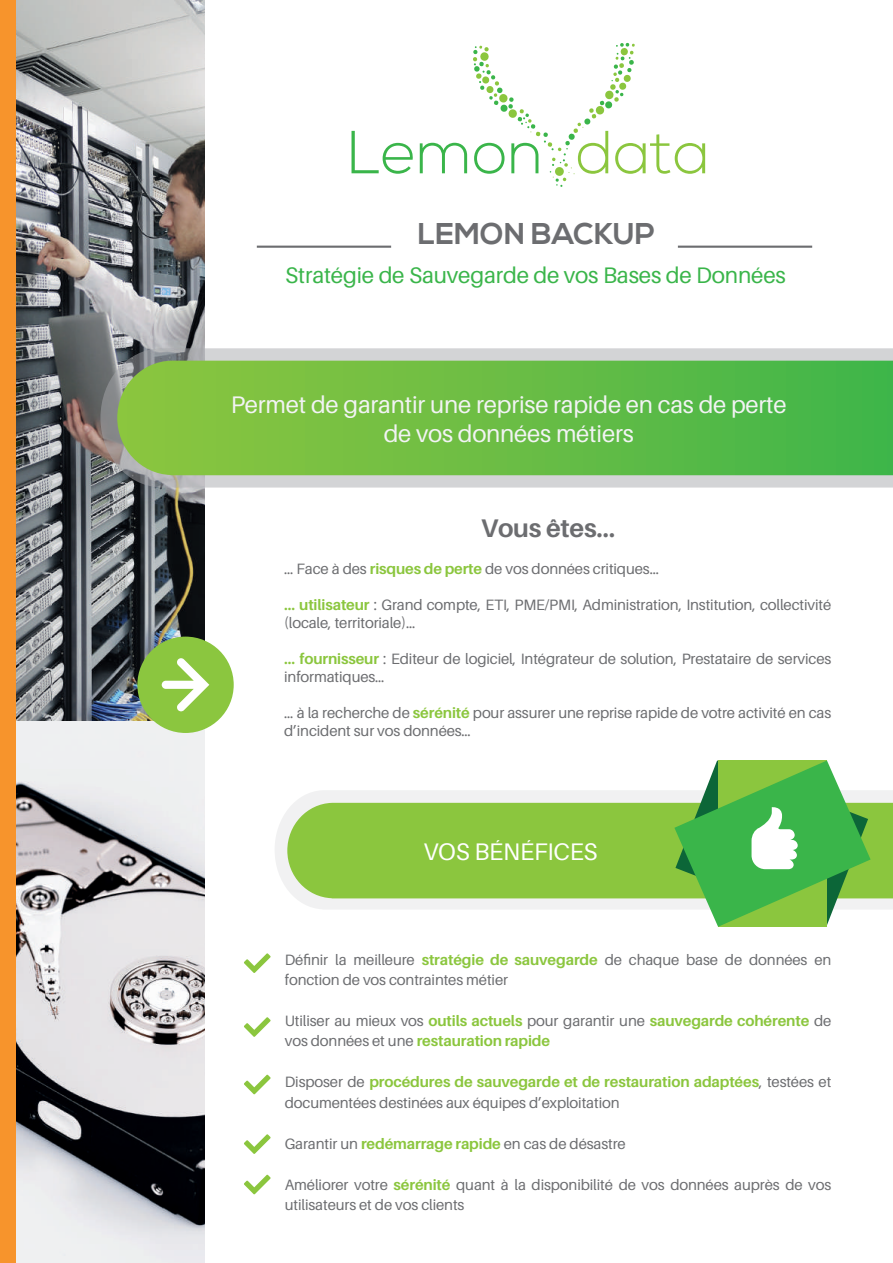
<style>
.page{position:relative;width:893px;height:1263px;background:#fff}
.page>*{position:absolute;margin:0;border:0;box-sizing:border-box;transform-origin:0 0}
.t1{font:300 60.6px "Nexa";color:#3ab54a}
.t2{font:700 30px "Nexa";color:#6c6d70}
.t3{font:700 25.5px "Aileron";letter-spacing:-.01em;color:#6c6d70}
.t4{font:24px/28.8px "Aileron";letter-spacing:-.01em;color:#f2f3f4;text-align:center}
.t5{font:24px "Aileron";letter-spacing:-.01em;color:#fff}
.t6{font:22.5px "Aileron";letter-spacing:-.01em;color:#3ab54a}
.t7{font:15px/20.4px "Aileron";letter-spacing:-.01em;color:#6c6d70}
.s1{color:#8bc63e}
.s2{font-weight:700;color:#8bc63e}
</style>
<div class="page">
<img style="left:16px;top:0;width:189px;height:721px">
<img style="left:16px;top:721px;width:189px;height:542px">
<svg style="left:473px;top:43px;width:162px;height:144px"></svg>
<svg style="left:100px;top:348px;width:793px;height:140px;background:#c1c4c3"></svg>
<svg style="left:117px;top:361px;width:776px;height:114px;background:#68bc45"></svg>
<hr style="left:257px;top:246px;width:134px;height:2px;background:#6c6d70">
<hr style="left:678px;top:246px;width:134px;height:2px;background:#6c6d70">
<div style="left:137px;top:637px;width:97px;height:96px;background:#8bc63f;border-radius:50%"></div>
<svg style="left:162px;top:658px;width:47px;height:54px"></svg>
<svg style="left:244px;top:953px;width:27px;height:20px"></svg>
<svg style="left:244px;top:1017px;width:27px;height:20px"></svg>
<svg style="left:244px;top:1074px;width:27px;height:20px"></svg>
<svg style="left:244px;top:1134px;width:27px;height:20px"></svg>
<svg style="left:244px;top:1175px;width:27px;height:19px"></svg>
<svg style="left:275px;top:790px;width:618px;height:119px;fill:#f1f1f2"></svg>
<div style="left:287px;top:803px;width:606px;height:95px;background:#8bc63e"></div>
<svg style="left:674px;top:760px;width:197px;height:167px"></svg>
<div style="left:0;top:0;width:16px;height:1263px;background:#f7942c"></div>
<h1 class="t1" style="left:348px;top:118px;width:364px">Lemon <span class="s1">data</span></h1>
<h2 class="t2" style="left:418px;top:216px;width:239px">LEMON BACKUP</h2>
<h3 class="t6" style="left:285px;top:262px;width:502px">Stratégie de Sauvegarde de vos Bases de Données</h3>
<h3 class="t4" style="left:231px;top:391px;width:557px">Permet de garantir une reprise rapide en cas de perte de vos données métiers</h3>
<h3 class="t3" style="left:481px;top:514px;width:136px">Vous êtes…</h3>
<p class="t7" style="left:284px;top:559px;width:376px">… Face à des <span class="s2">risques de perte</span> de vos données critiques…</p>
<p class="t7" style="left:284px;top:596px;width:549px;line-height:18px"><span class="s2">… utilisateur</span> : Grand compte, ETI, PME/PMI, Administration, Institution, collectivité (locale, territoriale)…</p>
<p class="t7" style="left:284px;top:650px;width:549px;line-height:18px"><span class="s2">… fournisseur</span> : Editeur de logiciel, Intégrateur de solution, Prestataire de services informatiques…</p>
<p class="t7" style="left:284px;top:704px;width:549px;line-height:18px">… à la recherche de <span class="s2">sérénité</span> pour assurer une reprise rapide de votre activité en cas d’incident sur vos données…</p>
<h3 class="t5" style="left:423px;top:839px;width:176px">VOS BÉNÉFICES</h3>
<p class="t7" style="left:285px;top:949px;width:548px">Définir la meilleure <span class="s2">stratégie de sauvegarde</span> de chaque base de données en fonction de vos contraintes métier</p>
<p class="t7" style="left:285px;top:1011px;width:548px">Utiliser au mieux vos <span class="s2">outils actuels</span> pour garantir une <span class="s2">sauvegarde cohérente</span> de vos données et une <span class="s2">restauration rapide</span></p>
<p class="t7" style="left:285px;top:1072px;width:548px">Disposer de <span class="s2">procédures de sauvegarde et de restauration adaptées</span>, testées et documentées destinées aux équipes d’exploitation</p>
<p class="t7" style="left:285px;top:1133px;width:342px">Garantir un <span class="s2">redémarrage rapide</span> en cas de désastre</p>
<p class="t7" style="left:285px;top:1174px;width:548px">Améliorer votre <span class="s2">sérénité</span> quant à la disponibilité de vos données auprès de vos utilisateurs et de vos clients</p>
</div>
